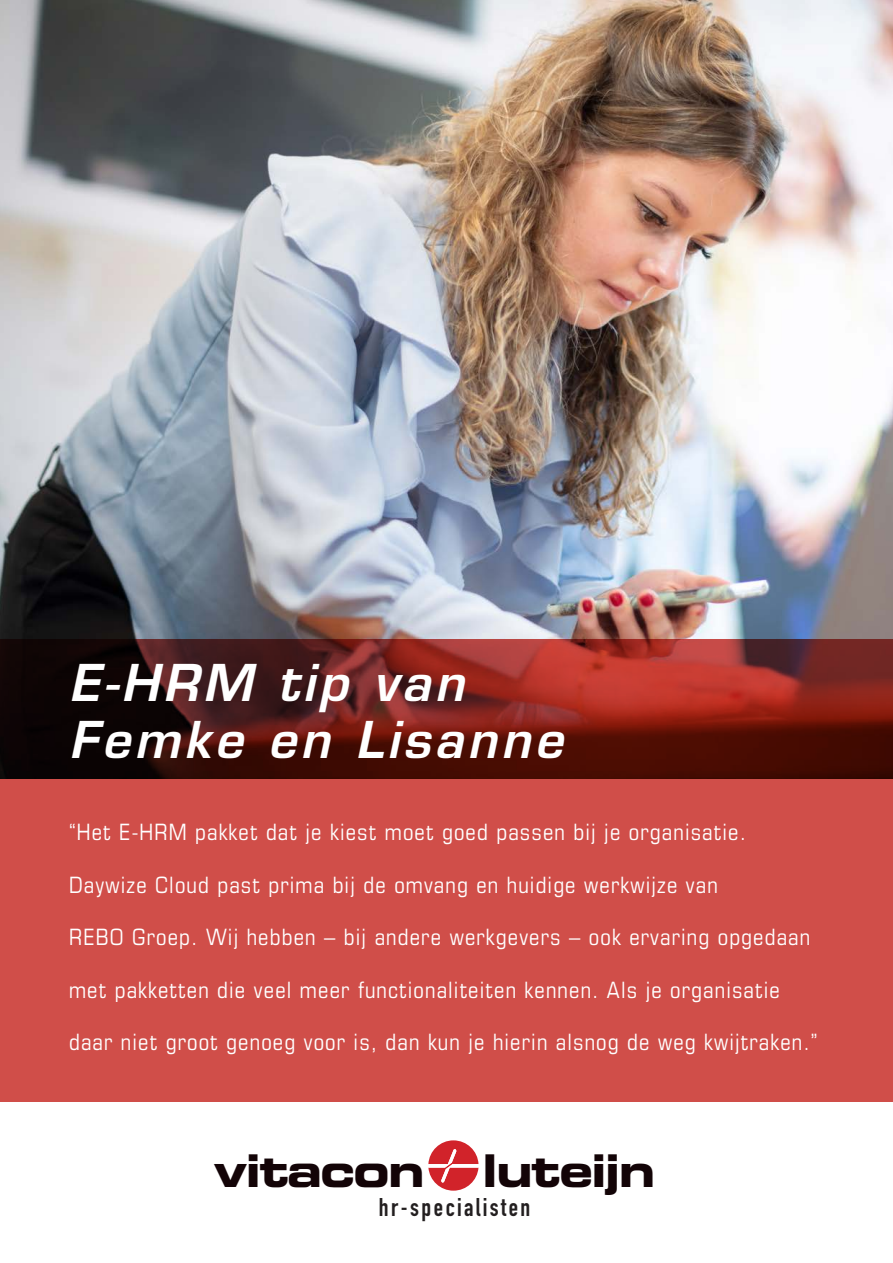
<style>
.page{position:relative;width:893px;height:1263px;background:#fff}
.page>*{position:absolute;margin:0;border:0;box-sizing:border-box;transform-origin:0 0}
.t1{font:italic 600 49.5px/57px "Eurostile LT Std";letter-spacing:.08em;color:#fff}
.t2{font:45.15px "Eurostile Bold Extended Two";letter-spacing:-.04em;color:#130407}
.t3{font:25.35px "DIN Engschrift";letter-spacing:.095em;color:#231f20}
.t4{font:condensed 22.5px "Eurostile LT Std";letter-spacing:.05em;color:#fff}
.s1{font-family:"DIN Neuzeit Grotesk";font-weight:700;font-stretch:condensed}
</style>
<div class="page">
<svg style="left:428px;top:1140px;width:51px;height:51px"></svg>
<img style="left:0;top:0;width:893px;height:639px">
<svg style="left:0;top:639px;width:893px;height:462px;background:#ad3e39"></svg>
<h1 class="t1" style="left:69px;top:654px;width:495px">E-HRM tip van<br>Femke en Lisanne</h1>
<p class="t4" style="left:69px;top:818px;width:678px">“Het E-HRM pakket dat je kiest moet goed passen bij je organisatie.</p>
<p class="t4" style="left:69px;top:871px;width:650px">Daywize Cloud past prima bij de omvang en huidige werkwijze van</p>
<p class="t4" style="left:69px;top:923px;width:743px">REBO Groep. Wij hebben – bij andere werkgevers – ook ervaring opgedaan</p>
<p class="t4" style="left:69px;top:976px;width:712px">met pakketten die veel meer functionaliteiten kennen. Als je organisatie</p>
<p class="t4" style="left:69px;top:1028px;width:750px">daar niet groot genoeg voor is, dan kun je hierin alsnog de weg kwijtraken.”</p>
<h2 class="t2" style="left:214px;top:1139px;width:212px">vitacon</h2>
<h2 class="t2" style="left:482px;top:1139px;width:175px">luteijn</h2>
<p class="t3" style="left:379px;top:1192px;width:153px">hr<span class="s1">-</span>specialisten</p>
</div>
